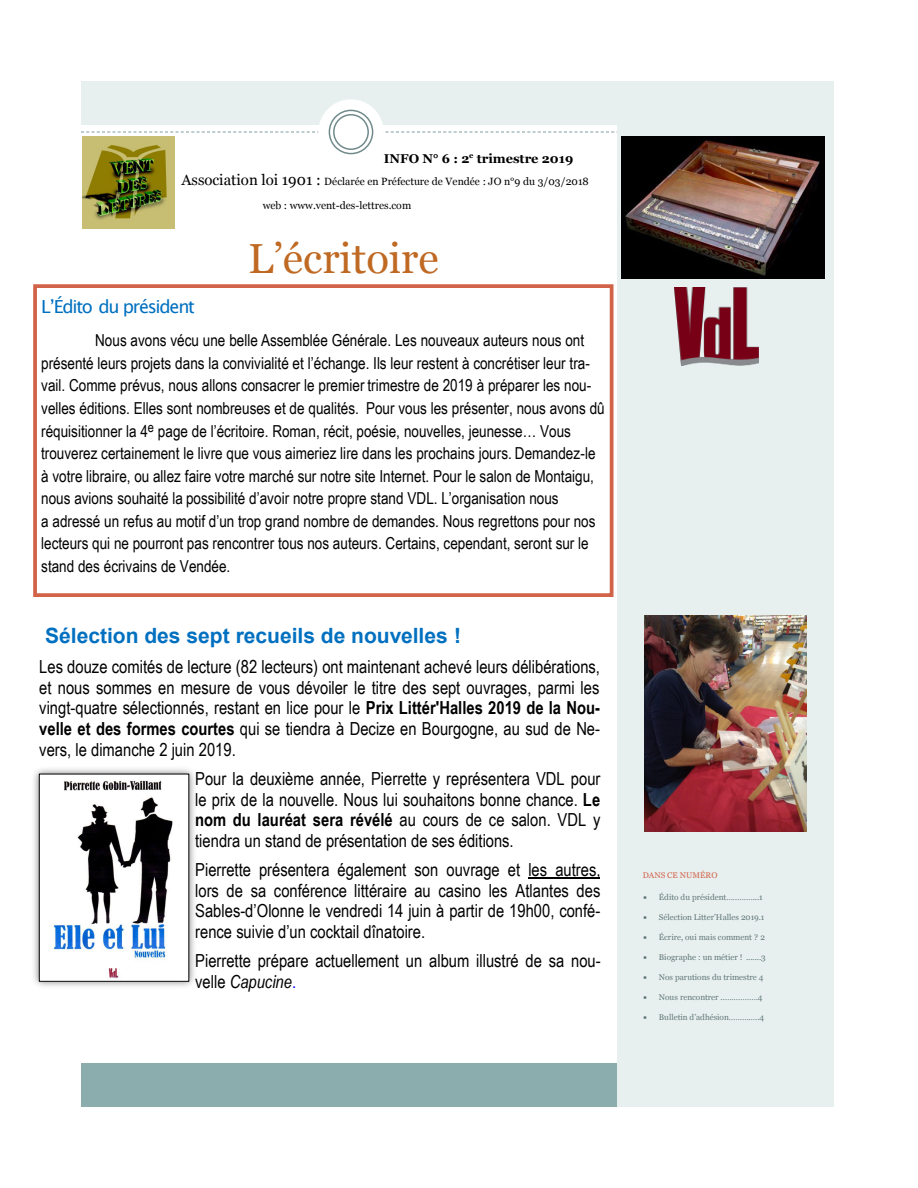
<style>
.page{position:relative;width:918px;height:1188px;background:#fff}
.page>*{position:absolute;margin:0;border:0;box-sizing:border-box;transform-origin:0 0}
.t1{font:42px "Georgia";color:#bf6923}
.t2{font:700 21px "Arial";color:#0070c0}
.t3{font:18px/20.7px "Arial Narrow";color:#000;text-align:justify}
.t4{font:18px "Lucida Grande";letter-spacing:-.07em;color:#0070c0}
.t5{font:16.5px/22.5px "Arial Narrow";color:#000}
.t6{font:700 12.75px "Georgia";color:#000}
.t7{font:10.5px "Georgia";color:#000}
.t8{font:8.25px "Georgia";color:#62797a}
.t9{font:8.25px "Georgia";color:#d16349}
.s1{font-size:15px}
.s2{font-weight:700}
.s3{font-style:italic}
.s4{color:#00f}
.s5{font-family:"Lucida Grande"}
</style>
<div class="page">
<div style="left:81px;top:81px;width:540px;height:43px;background:#e8efef"></div>
<div style="left:81px;top:1064px;width:540px;height:43px;background:#8cadae"></div>
<div style="left:318px;top:99px;width:66px;height:66px;background:#fff;border:6px solid #fff;border-radius:50%"></div>
<svg style="left:81px;top:110px;width:536px;height:44px"></svg>
<div style="left:617px;top:81px;width:216px;height:1026px;background:#e8efef"></div>
<img style="left:82px;top:136px;width:93px;height:93px">
<img style="left:675px;top:287px;width:83px;height:79px">
<img style="left:621px;top:136px;width:204px;height:142px">
<div style="left:33px;top:284px;width:581px;height:313px;background:#fff;border:4px solid #d16349"></div>
<hr style="left:528px;top:878px;width:72px;height:1px;background:#000">
<img style="left:34px;top:768px;width:161px;height:219px">
<img style="left:41px;top:776px;width:146px;height:203px">
<img style="left:645px;top:615px;width:162px;height:216px">
<p class="t6" style="left:384px;top:153px;width:191px">INFO N° 6 : 2<sup>e</sup> trimestre 2019</p>
<p class="t7" style="left:182px;top:177px;width:409px"><span class="s1">Association loi 1901 :</span> Déclarée en Préfecture de Vendée : JO n°9 du 3/03/2018</p>
<p class="t7" style="left:263px;top:201px;width:150px">web : www.vent-des-lettres.com</p>
<h1 class="t1" style="left:248px;top:241px;width:192px">L’écritoire</h1>
<p class="t4" style="left:41px;top:299px;width:155px">LʼÉdito du président</p>
<p class="t5" style="left:41px;top:331px;width:565px;text-indent:54px">Nous avons vécu une belle Assemblée Générale. Les nouveaux auteurs nous ont présenté leurs projets dans la convivialité et l’échange. Ils leur restent à concrétiser leur tra&shy;vail. Comme prévus, nous allons consacrer le premier trimestre de 2019 à préparer les nou&shy;velles éditions. Elles sont nombreuses et de qualités. Pour vous les présenter, nous avons dû réquisitionner la 4<sup>e</sup> page de l’écritoire. Roman, récit, poésie, nouvelles, jeunesse… Vous trouverez certainement le livre que vous aimeriez lire dans les prochains jours. Demandez-le à votre libraire, ou allez faire votre marché sur notre site Internet. Pour le salon de Montaigu, nous avions souhaité la possibilité d’avoir notre propre stand VDL. L’organisation nous<br>a adressé un refus au motif d’un trop grand nombre de demandes. Nous regrettons pour nos lecteurs qui ne pourront pas rencontrer tous nos auteurs. Certains, cependant, seront sur le stand des écrivains de Vendée.</p>
<p class="t2" style="left:45px;top:628px;width:417px">Sélection des sept recueils de nouvelles !</p>
<p class="t3" style="left:39px;top:658px;width:562px">Les douze comités de lecture (82 lecteurs) ont maintenant achevé leurs délibérations, et nous sommes en mesure de vous dévoiler le titre des sept ouvrages, parmi les vingt-quatre sélectionnés, restant en lice pour le <span class="s2">Prix Littér'Halles 2019 de la Nou&shy;velle et des formes courtes</span> qui se tiendra à Decize en Bourgogne, au sud de Ne&shy;vers, le dimanche 2 juin 2019.</p>
<p class="t3" style="left:195px;top:770px;width:407px">Pour la deuxième année, Pierrette y représentera VDL pour le prix de la nouvelle. Nous lui souhaitons bonne chance. <span class="s2">Le nom du lauréat sera révélé</span> au cours de ce salon. VDL y tiendra un stand de présentation de ses éditions.</p>
<p class="t3" style="left:195px;top:861px;width:407px">Pierrette présentera également son ouvrage et les autres, lors de sa conférence littéraire au casino les Atlantes des Sables-d’Olonne le vendredi 14 juin à partir de 19h00, confé&shy;rence suivie d’un cocktail dînatoire.</p>
<p class="t3" style="left:195px;top:952px;width:407px">Pierrette prépare actuellement un album illustré de sa nou&shy;velle <span class="s3">Capucine</span><span class="s4">.</span></p>
<p class="t9" style="left:643px;top:872px;width:76px">DANS CE NUMÉRO</p>
<p class="t8" style="left:643px;top:894px;width:122px"><span class="s5">•</span> Édito du président…………...1</p>
<p class="t8" style="left:643px;top:914px;width:123px"><span class="s5">•</span> Sélection Litter’Halles 2019.1</p>
<p class="t8" style="left:643px;top:934px;width:124px"><span class="s5">•</span> Écrire, oui mais comment ? 2</p>
<p class="t8" style="left:643px;top:954px;width:125px"><span class="s5">•</span> Biographe : un métier ! .......3</p>
<p class="t8" style="left:643px;top:974px;width:122px"><span class="s5">•</span> Nos parutions du trimestre 4</p>
<p class="t8" style="left:643px;top:994px;width:121px"><span class="s5">•</span> Nous rencontrer ..……………4</p>
<p class="t8" style="left:643px;top:1013px;width:123px"><span class="s5">•</span> Bulletin d’adhésion…………..4</p>
</div>
